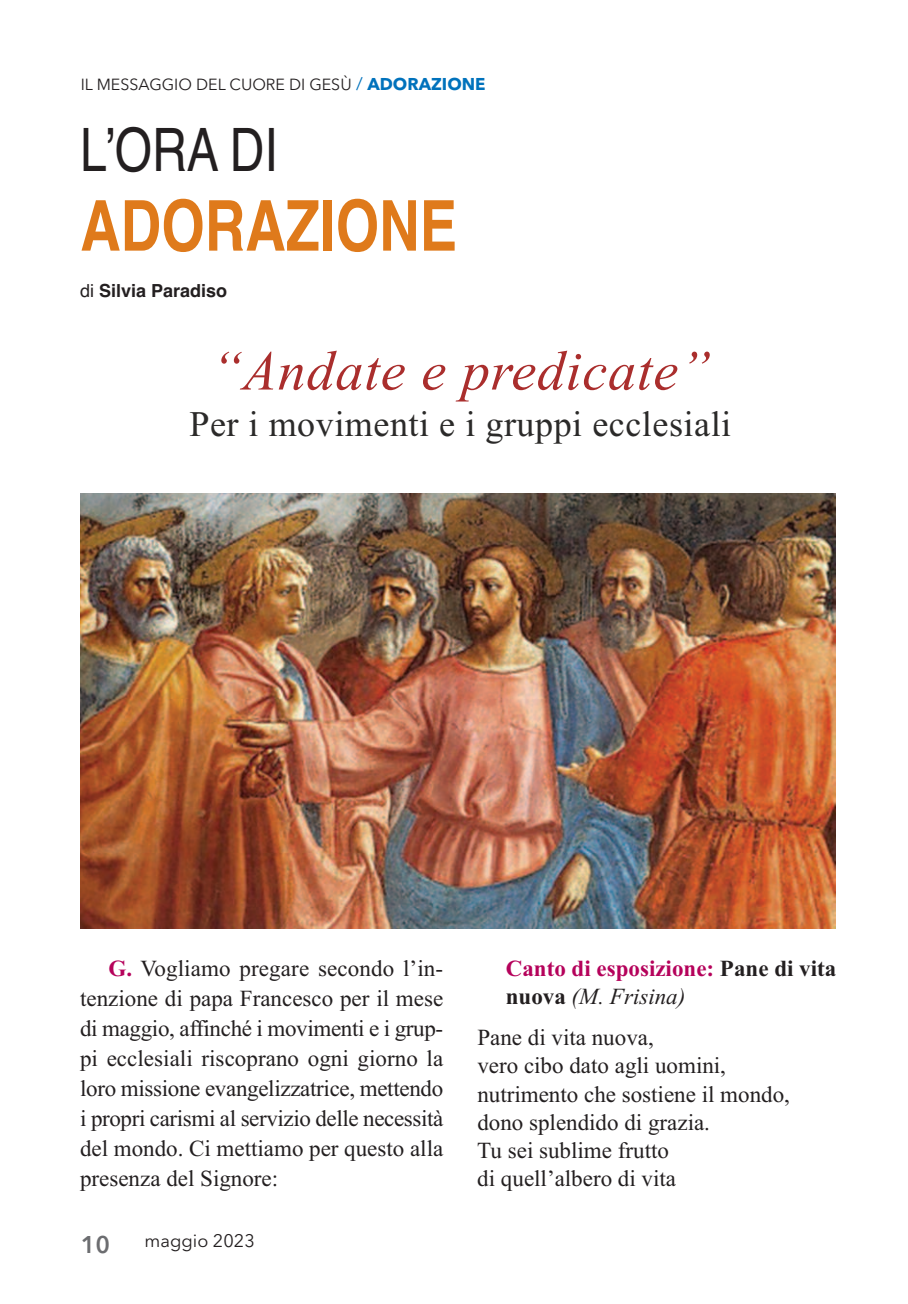
<style>
.page{position:relative;width:908px;height:1304px;background:#fff}
.page>*{position:absolute;margin:0;border:0;box-sizing:border-box;transform-origin:0 0}
.t1{font:700 70px "Helvetica";color:#df7a1b;scale:.8 1}
.t2{font:60px "Helvetica";color:#231f20;scale:.8 1}
.t3{font:italic 56px "Times New Roman";letter-spacing:.015em;color:#aa2e2d}
.t4{font:36px "Times New Roman";letter-spacing:.015em;color:#2b2a29}
.t5{font:600 24px "Avenir Next";color:#6c6d70}
.t6{font:23px/30px "Times New Roman";color:#231f20;text-align:justify}
.t7{font:700 23px/28.2px "Times New Roman";color:#b5025b}
.t8{font:700 18px "Helvetica";color:#231f20}
.t9{font:18px "Avenir Next";color:#231f20}
.t10{font:16px "Avenir Next";color:#231f20}
.s1{font-size:18px;color:#0072bc}
.s2{font-weight:700;font-size:17px;color:#0072bc}
.s3{font-weight:400}
.s4{font-weight:700;color:#b5025b}
.s5{color:#231f20}
.s6{font-weight:400;font-style:italic;color:#231f20}
</style>
<div class="page">
<img style="left:80px;top:493px;width:755px;height:435px">
<p class="t10" style="left:81px;top:71px;width:406px">IL MESSAGGIO DEL CUORE DI GESÙ <span class="s1">/</span> <span class="s2">ADORAZIONE</span></p>
<h2 class="t2" style="left:80px;top:115px;width:248px">L’ORA DI</h2>
<h1 class="t1" style="left:80px;top:186px;width:472px">ADORAZIONE</h1>
<p class="t8" style="left:80px;top:280px;width:149px"><span class="s3">di</span> Silvia Paradiso</p>
<h3 class="t3" style="left:210px;top:337px;width:501px">“Andate e predicate”</h3>
<h3 class="t4" style="left:189px;top:402px;width:543px">Per i movimenti e i gruppi ecclesiali</h3>
<p class="t6" style="left:80px;top:953px;width:364px;text-indent:28px"><span class="s4">G.</span> Vogliamo pregare secondo l’in&shy;tenzione di papa Francesco per il mese di maggio, affinché i movimenti e i grup&shy;pi ecclesiali riscoprano ogni giorno la loro missione evangelizzatrice, mettendo i propri carismi al servizio delle necessità del mondo. Ci mettiamo per questo alla presenza del Signore:</p>
<p class="t7" style="left:505px;top:954px;width:332px">Canto di esposizione: <span class="s5">Pane di vita nuova</span> <span class="s6">(M. Frisina)</span></p>
<p class="t6" style="left:477px;top:1023px;width:314px;line-height:28.2px;text-align:left">Pane di vita nuova,<br>vero cibo dato agli uomini, nutrimento che sostiene il mondo, dono splendido di grazia.<br>Tu sei sublime frutto<br>di quell’albero di vita</p>
<p class="t5" style="left:81px;top:1224px;width:31px">10</p>
<p class="t9" style="left:145px;top:1225px;width:112px">maggio 2023</p>
</div>
